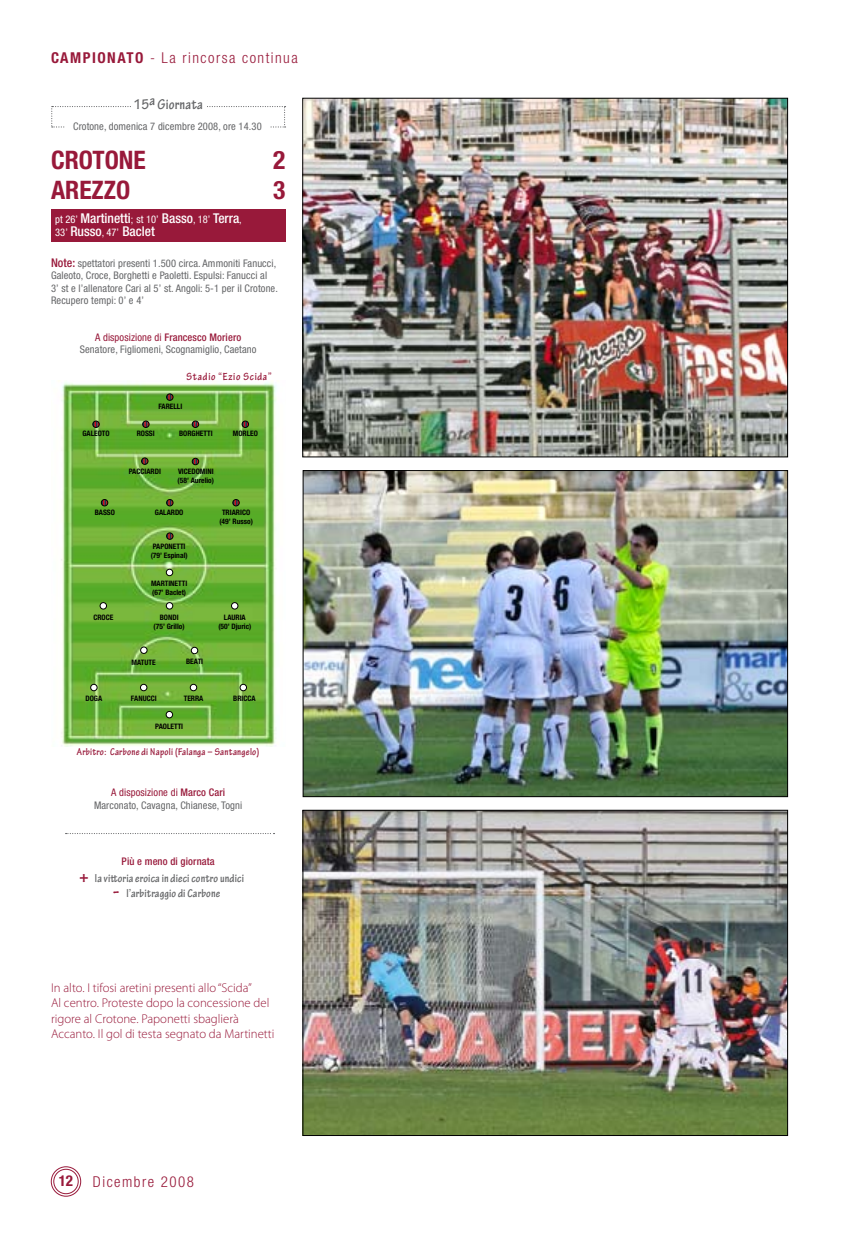
<style>
.page{position:relative;width:842px;height:1238px;background:#fff}
.page>*{position:absolute;margin:0;border:0;box-sizing:border-box;transform-origin:0 0}
.t1{font:700 condensed 25.5px/30px "Helvetica Neue LT Std";color:#98193a}
.t2{font:300 condensed 15px "Helvetica Neue LT Std";letter-spacing:.1em;color:#98193a}
.t3{font:700 condensed 15px "Tekton Pro";letter-spacing:.01em;color:#646567}
.t4{font:700 condensed 15px "Helvetica Neue LT Std";color:#98193a}
.t5{font:500 condensed 13.5px/13.5px "Helvetica Neue LT Std";color:#fff}
.t6{font:300 12.75px/15.3px "Myriad Pro";color:#98193a}
.t7{font:700 condensed 12px "Tekton Pro";letter-spacing:.01em;color:#646567}
.t8{font:700 condensed 11.25px "Tekton Pro";letter-spacing:.065em;color:#98193a}
.t9{font:condensed 10.5px/12.6px "Helvetica Neue LT Std";letter-spacing:.01em;color:#646567;text-align:center}
.t10{font:700 condensed 10.5px "Tekton Pro";letter-spacing:.025em;color:#98193a}
.t11{font:500 condensed 10.5px "Helvetica Neue LT Std";letter-spacing:.01em;color:#98193a}
.t12{font:700 condensed 7.5px/9px "Helvetica Neue LT Std";color:#000;text-align:center}
.s1{font-weight:700}
.s2{font-weight:400;font-size:10.5px}
.s3{font-weight:500;font-size:12px;color:#98193a}
.s4{color:#98193a}
.s5{font-weight:500;color:#98193a}
.s6{font-size:18px;color:#98193a}
</style>
<div class="page">
<img style="left:305px;top:472px;width:481px;height:323px">
<div style="left:303px;top:470px;width:485px;height:327px;border:1px solid #000"></div>
<img style="left:304px;top:100px;width:482px;height:355px">
<img style="left:305px;top:811px;width:481px;height:322px">
<div style="left:303px;top:809px;width:485px;height:326px;border:1px solid #000"></div>
<svg style="left:51px;top:106px;width:235px;height:21px"></svg>
<div style="left:131px;top:96px;width:75px;height:19px;background:#fff"></div>
<div style="left:65px;top:122px;width:204px;height:19px;background:#fff"></div>
<svg style="left:66px;top:833px;width:208px;height:1px"></svg>
<img style="left:61px;top:381px;width:216px;height:365px">
<div style="left:166px;top:711px;width:7px;height:6px;background:#fff;border-radius:50%"></div>
<div style="left:166px;top:711px;width:7px;height:7px;border:1px solid #000;border-radius:50%"></div>
<svg style="left:141px;top:647px;width:6px;height:6px"></svg>
<div style="left:190px;top:684px;width:7px;height:6px;background:#fff;border-radius:50%"></div>
<div style="left:190px;top:684px;width:7px;height:7px;border:1px solid #000;border-radius:50%"></div>
<div style="left:191px;top:647px;width:7px;height:6px;background:#fff;border-radius:50%"></div>
<div style="left:191px;top:647px;width:7px;height:6px;border:1px solid #000;border-radius:50%"></div>
<svg style="left:240px;top:684px;width:6px;height:6px"></svg>
<div style="left:240px;top:684px;width:7px;height:7px;border:1px solid #000;border-radius:50%"></div>
<div style="left:140px;top:684px;width:7px;height:6px;background:#fff;border-radius:50%"></div>
<div style="left:140px;top:684px;width:7px;height:7px;border:1px solid #000;border-radius:50%"></div>
<svg style="left:91px;top:684px;width:6px;height:6px"></svg>
<div style="left:91px;top:684px;width:6px;height:7px;border:1px solid #000;border-radius:50%"></div>
<div style="left:51px;top:1166px;width:30px;height:30px;border:1px solid #98193a;border-radius:50%"></div>
<div style="left:54px;top:1168px;width:24px;height:25px;border:1px solid #98193a;border-radius:50%"></div>
<div style="left:51px;top:209px;width:234px;height:32px;background:#98193a"></div>
<div style="left:166px;top:602px;width:7px;height:7px;background:#fff;border-radius:50%"></div>
<div style="left:166px;top:602px;width:7px;height:7px;border:1px solid #000;border-radius:50%"></div>
<div style="left:166px;top:569px;width:7px;height:6px;background:#fff;border-radius:50%"></div>
<div style="left:166px;top:569px;width:7px;height:6px;border:1px solid #000;border-radius:50%"></div>
<div style="left:231px;top:602px;width:7px;height:7px;background:#fff;border-radius:50%"></div>
<div style="left:231px;top:602px;width:7px;height:7px;border:1px solid #000;border-radius:50%"></div>
<div style="left:100px;top:602px;width:7px;height:7px;background:#fff;border-radius:50%"></div>
<div style="left:100px;top:602px;width:7px;height:7px;border:1px solid #000;border-radius:50%"></div>
<svg style="left:167px;top:533px;width:6px;height:6px"></svg>
<div style="left:166px;top:532px;width:7px;height:7px;border:1px solid #000;border-radius:50%"></div>
<svg style="left:167px;top:499px;width:6px;height:7px"></svg>
<div style="left:166px;top:499px;width:7px;height:7px;border:1px solid #000;border-radius:50%"></div>
<svg style="left:192px;top:458px;width:7px;height:6px"></svg>
<div style="left:192px;top:458px;width:7px;height:7px;border:1px solid #000;border-radius:50%"></div>
<svg style="left:192px;top:421px;width:7px;height:6px"></svg>
<div style="left:192px;top:421px;width:7px;height:6px;border:1px solid #000;border-radius:50%"></div>
<svg style="left:167px;top:394px;width:6px;height:6px"></svg>
<div style="left:166px;top:394px;width:7px;height:6px;border:1px solid #000;border-radius:50%"></div>
<svg style="left:242px;top:421px;width:7px;height:6px"></svg>
<div style="left:242px;top:421px;width:7px;height:6px;border:1px solid #000;border-radius:50%"></div>
<svg style="left:143px;top:421px;width:6px;height:6px"></svg>
<svg style="left:93px;top:421px;width:6px;height:6px"></svg>
<svg style="left:142px;top:458px;width:6px;height:6px"></svg>
<div style="left:141px;top:458px;width:7px;height:6px;border:1px solid #000;border-radius:50%"></div>
<svg style="left:233px;top:499px;width:6px;height:7px"></svg>
<div style="left:233px;top:499px;width:6px;height:7px;border:1px solid #000;border-radius:50%"></div>
<svg style="left:101px;top:499px;width:7px;height:7px"></svg>
<div style="left:101px;top:499px;width:7px;height:7px;border:1px solid #000;border-radius:50%"></div>
<h2 class="t2" style="left:51px;top:49px;width:248px"><span class="s1">CAMPIONATO</span> - La rincorsa continua</h2>
<h2 class="t3" style="left:134px;top:96px;width:71px">15a Giornata</h2>
<p class="t9" style="left:73px;top:120px;width:190px">Crotone, domenica 7 dicembre 2008, ore 14.30</p>
<h1 class="t1" style="left:51px;top:145px;width:96px">CROTONE<br>AREZZO</h1>
<h1 class="t1" style="left:273px;top:145px;width:14px">2<br>3</h1>
<p class="t5" style="left:55px;top:211px;width:188px"><span class="s2">pt 26’</span> Martinetti<span class="s2">; st 10’</span> Basso<span class="s2">, 18’</span> Terra<span class="s2">,<br>33’</span> Russo<span class="s2">, 47’</span> Baclet</p>
<p class="t9" style="left:51px;top:256px;width:228px;text-align:left"><span class="s3">Note:</span> spettatori presenti 1.500 circa. Ammoniti Fanucci, Galeoto, Croce, Borghetti e Paoletti. Espulsi: Fanucci al<br>3’ st e l’allenatore Cari al 5’ st. Angoli: 5-1 per il Crotone.<br>Recupero tempi: 0’ e 4’</p>
<p class="t9" style="left:80px;top:330px;width:178px"><span class="s4">A disposizione di</span> <span class="s5">Francesco Moriero<br></span>Senatore, Figliomeni, Scognamiglio, Caetano</p>
<p class="t8" style="left:187px;top:370px;width:86px">Stadio “Ezio Scida”</p>
<p class="t12" style="left:158px;top:402px;width:26px">FARELLI</p>
<p class="t12" style="left:82px;top:429px;width:29px">GALEOTO</p>
<p class="t12" style="left:137px;top:429px;width:20px">ROSSI</p>
<p class="t12" style="left:179px;top:429px;width:35px">BORGHETTI</p>
<p class="t12" style="left:233px;top:429px;width:27px">MORLEO</p>
<p class="t12" style="left:95px;top:508px;width:22px">BASSO</p>
<p class="t12" style="left:129px;top:466px;width:34px">PACC IARDI</p>
<p class="t12" style="left:178px;top:466px;width:38px;text-align:left">VICEDOMINI (58’ AURELIO)</p>
<p class="t12" style="left:155px;top:508px;width:30px">GALARDO</p>
<p class="t12" style="left:151px;top:541px;width:39px;text-align:left">PAPONETTI (79’ ESPINAL)</p>
<p class="t12" style="left:151px;top:579px;width:38px;text-align:left">MARTINETTI (67’ BACLET)</p>
<p class="t12" style="left:219px;top:508px;width:35px">TRIARICO (49’ RUSSO)</p>
<p class="t12" style="left:93px;top:612px;width:22px">CROCE</p>
<p class="t12" style="left:154px;top:612px;width:33px">BONDI (75’ GRILLO)</p>
<p class="t12" style="left:218px;top:612px;width:35px">LAURIA (50’ DJURIC)</p>
<p class="t12" style="left:186px;top:657px;width:19px">BEATI</p>
<p class="t12" style="left:132px;top:657px;width:26px">MATUTE</p>
<p class="t12" style="left:131px;top:694px;width:27px">FANUCCI</p>
<p class="t12" style="left:184px;top:694px;width:21px">TERRA</p>
<p class="t12" style="left:86px;top:694px;width:18px">DOGA</p>
<p class="t12" style="left:233px;top:694px;width:24px">BRICCA</p>
<p class="t12" style="left:155px;top:721px;width:30px">PAOLETTI</p>
<p class="t10" style="left:77px;top:746px;width:184px">Arbitro: Carbone di Napoli (Falanga – Santangelo)</p>
<p class="t9" style="left:94px;top:786px;width:150px"><span class="s4">A disposizione di</span> <span class="s5">Marco Cari<br></span>Marconato, Cavagna, Chianese, Togni</p>
<p class="t11" style="left:122px;top:855px;width:95px">Più e meno di giornata</p>
<p class="t7" style="left:79px;top:871px;width:166px"><span class="s6">+</span> la vittoria eroica in dieci contro undici</p>
<p class="t7" style="left:113px;top:886px;width:109px"><span class="s6">-</span> l’arbitraggio di Carbone</p>
<p class="t6" style="left:51px;top:979px;width:225px">In alto. I tifosi aretini presenti allo “Scida”<br>Al centro. Proteste dopo la concessione del rigore al Crotone. Paponetti sbaglierà Accanto. Il gol di testa segnato da Martinetti</p>
<h2 class="t4" style="left:59px;top:1171px;width:16px">12</h2>
<h2 class="t2" style="left:93px;top:1172px;width:103px">Dicembre 2008</h2>
</div>
